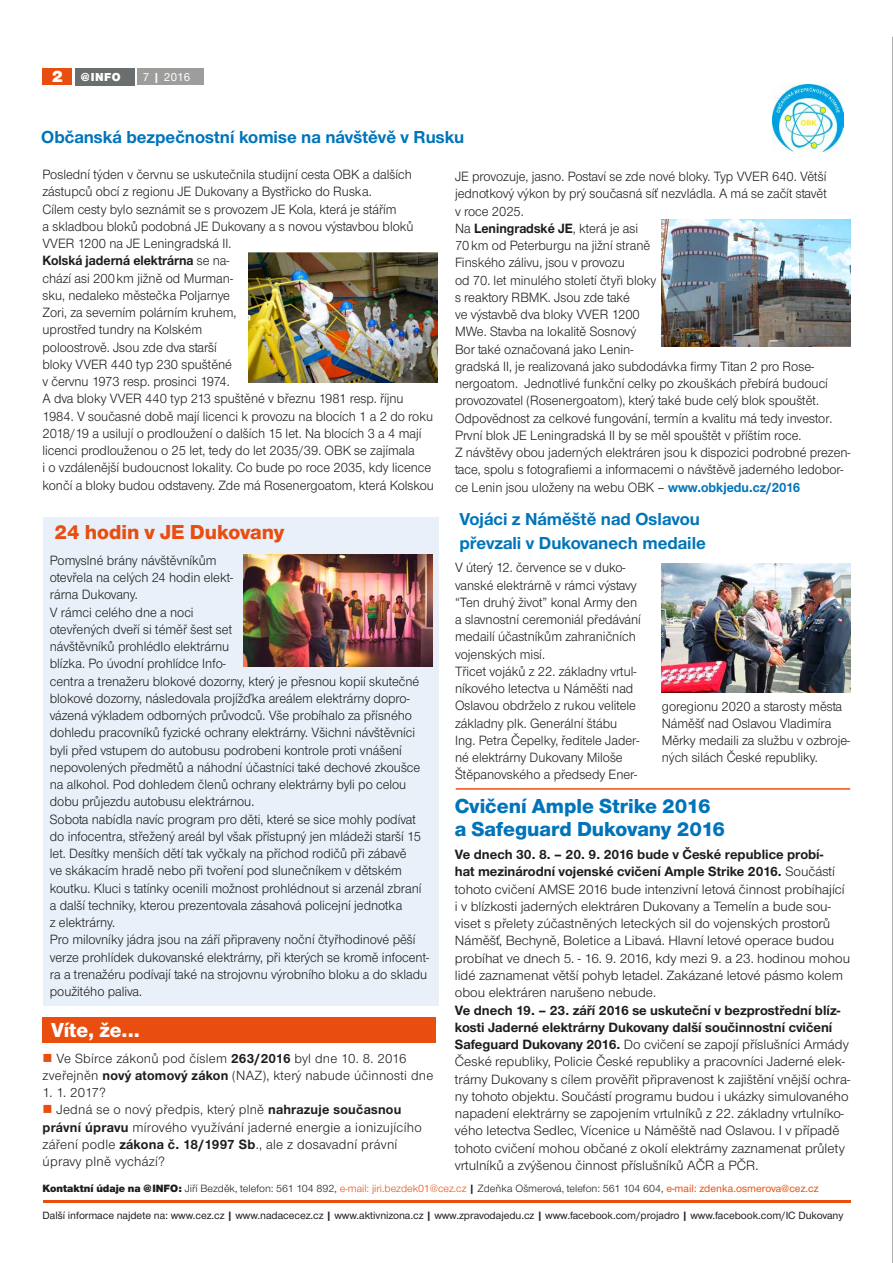
<style>
.page{position:relative;width:893px;height:1263px;background:#fff}
.page>*{position:absolute;margin:0;border:0;box-sizing:border-box;transform-origin:0 0}
.t1{font:800 21px/22.5px "Nimbus CEZOT";color:#0074ba}
.t2{font:800 21px "Nimbus CEZOT";color:#e84e0f}
.t3{font:800 21px "Nimbus CEZOT";letter-spacing:-.005em;color:#fff}
.t4{font:700 18px/24px "Nimbus CEZOT";color:#0074ba}
.t5{font:13.95px/17.2px "Nimbus CEZOT";color:#1d1d1b;scale:.95 1}
.t6{font:13.95px/17.2px "Nimbus CEZOT";color:#1d1d1b}
.t7{font:13.95px/17.2px "Nimbus CEZOT";letter-spacing:.02em;color:#1d1d1b}
.t8{font:13.8px/17.1px "Nimbus CEZOT";letter-spacing:.02em;color:#1d1d1b}
.t9{font:900 12px "Nimbus CEZOT";color:#fff}
.t10{font:500 12px "Nimbus CEZOT";color:#fff}
.t11{font:500 10.95px "Nimbus CEZOT";letter-spacing:-.005em;color:#1d1d1b}
.t12{font:10.95px "Nimbus CEZOT";color:#1d1d1b}
.s1{font-size:17.25px}
.s2{font-family:"Futura CEZ Demi";font-weight:400}
.s3{font-weight:700}
.s4{font-weight:700;color:#0074ba}
.s5{color:#e94e0f}
.s6{font-weight:700;font-size:13.8px}
.s7{font-weight:900}
.s8{font-family:"Futura CEZ Demi"}
.s9{font-weight:500;color:#e94e0f}
</style>
<div class="page">
<hr style="left:892px;top:37px;width:1px;height:1226px;background:#646363">
<div style="left:43px;top:68px;width:29px;height:17px;background:#e84e0f"></div>
<div style="left:137px;top:68px;width:67px;height:17px;background:#9d9d9c"></div>
<div style="left:75px;top:68px;width:60px;height:17px;background:#6b6e6e"></div>
<hr style="left:43px;top:1200px;width:807px;height:2px;background:#e94e0f">
<hr style="left:456px;top:788px;width:394px;height:2px;background:#e94e0f">
<img style="left:772px;top:85px;width:71px;height:67px">
<div style="left:43px;top:517px;width:396px;height:488px;background:#e9f0fa"></div>
<img style="left:661px;top:220px;width:189px;height:126px">
<img style="left:248px;top:253px;width:189px;height:129px">
<img style="left:244px;top:554px;width:189px;height:113px">
<div style="left:43px;top:1017px;width:393px;height:26px;background:#e94e0f"></div>
<img style="left:662px;top:563px;width:189px;height:130px">
<p class="t9" style="left:52px;top:70px;width:70px"><span class="s1">2</span> @INFO</p>
<p class="t10" style="left:143px;top:70px;width:49px">7 <span class="s2">|</span> 2016</p>
<p class="t4" style="left:41px;top:125px;width:425px">Občanská bezpečnostní komise na návštěvě v Rusku</p>
<p class="t5" style="left:43px;top:166px;width:414px">Poslední týden v červnu se uskutečnila studijní cesta OBK a dalších zástupců obcí z regionu JE Dukovany a Bystřicko do Ruska.<br>Cílem cesty bylo seznámit se s provozem JE Kola, která je stářím<br>a skladbou bloků podobná JE Dukovany a s novou výstavbou bloků VVER 1200 na JE Leningradská II.<br><span class="s3">Kolská jaderná elektrárna</span> se na-<br>chází asi 200km jižně od Murman-<br>sku, nedaleko městečka Poljarnye<br>Zori, za severním polárním kruhem,<br>uprostřed tundry na Kolském<br>poloostrově. Jsou zde dva starší<br>bloky VVER 440 typ 230 spuštěné<br>v červnu 1973 resp. prosinci 1974.<br>A dva bloky VVER 440 typ 213 spuštěné v březnu 1981 resp. říjnu 1984. V současné době mají licenci k provozu na blocích 1 a 2 do roku 2018/19 a usilují o prodloužení o dalších 15 let. Na blocích 3 a 4 mají licenci prodlouženou o 25 let, tedy do let 2035/39. OBK se zajímala<br>i o vzdálenější budoucnost lokality. Co bude po roce 2035, kdy licence končí a bloky budou odstaveny. Zde má Rosenergoatom, která Kolskou</p>
<h1 class="t2" style="left:55px;top:520px;width:231px">24 hodin v JE Dukovany</h1>
<p class="t5" style="left:50px;top:552px;width:401px">Pomyslné brány návštěvníkům<br>otevřela na celých 24 hodin elekt-<br>rárna Dukovany.<br>V rámci celého dne a noci<br>otevřených dveří si téměř šest set<br>návštěvníků prohlédlo elektrárnu<br>blízka. Po úvodní prohlídce Info-<br>centra a trenažeru blokové dozorny, který je přesnou kopií skutečné blokové dozorny, následovala projížďka areálem elektrárny dopro&shy;vázená výkladem odborných průvodců. Vše probíhalo za přísného dohledu pracovníků fyzické ochrany elektrárny. Všichni návštěvníci byli před vstupem do autobusu podrobeni kontrole proti vnášení nepovolených předmětů a náhodní účastníci také dechové zkoušce na alkohol. Pod dohledem členů ochrany elektrárny byli po celou dobu průjezdu autobusu elektrárnou.<br>Sobota nabídla navíc program pro děti, které se sice mohly podívat do infocentra, střežený areál byl však přístupný jen mládeži starší 15 let. Desítky menších dětí tak vyčkaly na příchod rodičů při zábavě<br>ve skákacím hradě nebo při tvoření pod slunečníkem v dětském koutku. Kluci s tatínky ocenili možnost prohlédnout si arzenál zbraní a další techniky, kterou prezentovala zásahová policejní jednotka<br>z elektrárny.<br>Pro milovníky jádra jsou na září připraveny noční čtyřhodinové pěší verze prohlídek dukovanské elektrárny, při kterých se kromě infocent&shy;ra a trenažéru podívají také na strojovnu výrobního bloku a do skladu použitého paliva.</p>
<p class="t5" style="left:455px;top:168px;width:418px">JE provozuje, jasno. Postaví se zde nové bloky. Typ VVER 640. Větší jednotkový výkon by prý současná síť nezvládla. A má se začít stavět<br>v roce 2025.<br>Na <span class="s3">Leningradské JE</span>, která je asi<br>70km od Peterburgu na jižní straně<br>Finského zálivu, jsou v provozu<br>od 70. let minulého století čtyři bloky<br>s reaktory RBMK. Jsou zde také<br>ve výstavbě dva bloky VVER 1200<br>MWe. Stavba na lokalitě Sosnový<br>Bor také označovaná jako Lenin-<br>gradská II, je realizovaná jako subdodávka firmy Titan 2 pro Rose&shy;nergoatom. Jednotlivé funkční celky po zkouškách přebírá budoucí provozovatel (Rosenergoatom), který také bude celý blok spouštět.<br>Odpovědnost za celkové fungování, termín a kvalitu má tedy investor.<br>První blok JE Leningradská II by se měl spouštět v příštím roce.<br>Z návštěvy obou jaderných elektráren jsou k dispozici podrobné prezen&shy;tace, spolu s fotografiemi a informacemi o návštěvě jaderného ledobor&shy;ce Lenin jsou uloženy na webu OBK – <span class="s4">www.obkjedu.cz/2016</span></p>
<p class="t4" style="left:459px;top:507px;width:248px">Vojáci z Náměště nad Oslavou převzali v Dukovanech medaile</p>
<p class="t5" style="left:455px;top:559px;width:197px">V úterý 12. července se v duko&shy;vanské elektrárně v rámci výstavy “Ten druhý život” konal Army den a slavnostní ceremoniál předávání medailí účastníkům zahraničních vojenských misí.<br>Třicet vojáků z 22. základny vrtul&shy;níkového letectva u Náměšti nad<br>Oslavou obdrželo z rukou velitele základny plk. Generální štábu<br>Ing. Petra Čepelky, ředitele Jader&shy;né elektrárny Dukovany Miloše<br>Štěpanovského a předsedy Ener-</p>
<p class="t5" style="left:662px;top:697px;width:200px">goregionu 2020 a starosty města<br>Náměšť nad Oslavou Vladimíra<br>Měrky medaili za službu v ozbroje&shy;ných silách České republiky.</p>
<h1 class="t1" style="left:455px;top:795px;width:272px">Cvičení Ample Strike 2016 a Safeguard Dukovany 2016</h1>
<p class="t6" style="left:455px;top:846px;width:397px"><span class="s3">Ve dnech 30. 8. – 20. 9. 2016 bude v České republice probí-<br>hat mezinárodní vojenské cvičení Ample Strike 2016.</span> Součástí tohoto cvičení AMSE 2016 bude intenzivní letová činnost probíhající i v blízkosti jaderných elektráren Dukovany a Temelín a bude sou&shy;viset s přelety zúčastněných leteckých sil do vojenských prostorů Náměšť, Bechyně, Boletice a Libavá. Hlavní letové operace budou probíhat ve dnech 5. - 16. 9. 2016, kdy mezi 9. a 23. hodinou mohou lidé zaznamenat větší pohyb letadel. Zakázané letové pásmo kolem obou elektráren narušeno nebude.</p>
<p class="t6" style="left:455px;top:1001px;width:397px"><span class="s3">Ve dnech 19. – 23. září 2016 se uskuteční v bezprostřední blíz&shy;kosti Jaderné elektrárny Dukovany další součinnostní cvičení Safeguard Dukovany 2016.</span> Do cvičení se zapojí příslušníci Armády České republiky, Policie České republiky a pracovníci Jaderné elek&shy;trárny Dukovany s cílem prověřit připravenost k zajištění vnější ochra&shy;ny tohoto objektu. Součástí programu budou i ukázky simulovaného napadení elektrárny se zapojením vrtulníků z 22. základny vrtulníko&shy;vého letectva Sedlec, Vícenice u Náměště nad Oslavou. I v případě tohoto cvičení mohou občané z okolí elektrárny zaznamenat průlety vrtulníků a zvýšenou činnost příslušníků AČR a PČR.</p>
<h1 class="t3" style="left:51px;top:1018px;width:90px">Víte, že...</h1>
<p class="t8" style="left:43px;top:1050px;width:392px"><span class="s5">■</span> Ve Sbírce zákonů pod číslem <span class="s3">263/2016</span> byl dne 10. 8. 2016 zveřejněn <span class="s3">nový atomový zákon</span> (NAZ), který nabude účinnosti dne</p>
<p class="t8" style="left:43px;top:1084px;width:65px">1. 1. 2017?</p>
<p class="t8" style="left:43px;top:1101px;width:360px"><span class="s5">■</span> Jedná se o nový předpis, který plně <span class="s3">nahrazuje současnou</span></p>
<p class="t7" style="left:43px;top:1118px;width:381px"><span class="s6">právní</span> <span class="s3">úpravu</span> mírového využívání jaderné energie a ionizujícího záření podle <span class="s3">zákona č. 18/1997 Sb</span>., ale z dosavadní právní úpravy plně vychází?</p>
<p class="t12" style="left:43px;top:1182px;width:777px"><span class="s7">Kontaktní údaje na @INFO:</span> Jiří Bezděk, telefon: 561 104 892, <span class="s5">e-mail: jiri.bezdek01@cez.cz</span> <span class="s8">|</span> Zdeňka Ošmerová, telefon: 561 104 604, <span class="s9">e-mail: zdenka.osmerova@cez.cz</span></p>
<p class="t11" style="left:43px;top:1209px;width:802px">Další informace najdete na: www.cez.cz <span class="s2">|</span> www.nadacecez.cz <span class="s2">|</span> www.aktivnizona.cz <span class="s2">|</span> www.zpravodajedu.cz <span class="s2">|</span> www.facebook.com/projadro <span class="s2">|</span> www.facebook.com/IC Dukovany</p>
</div>
